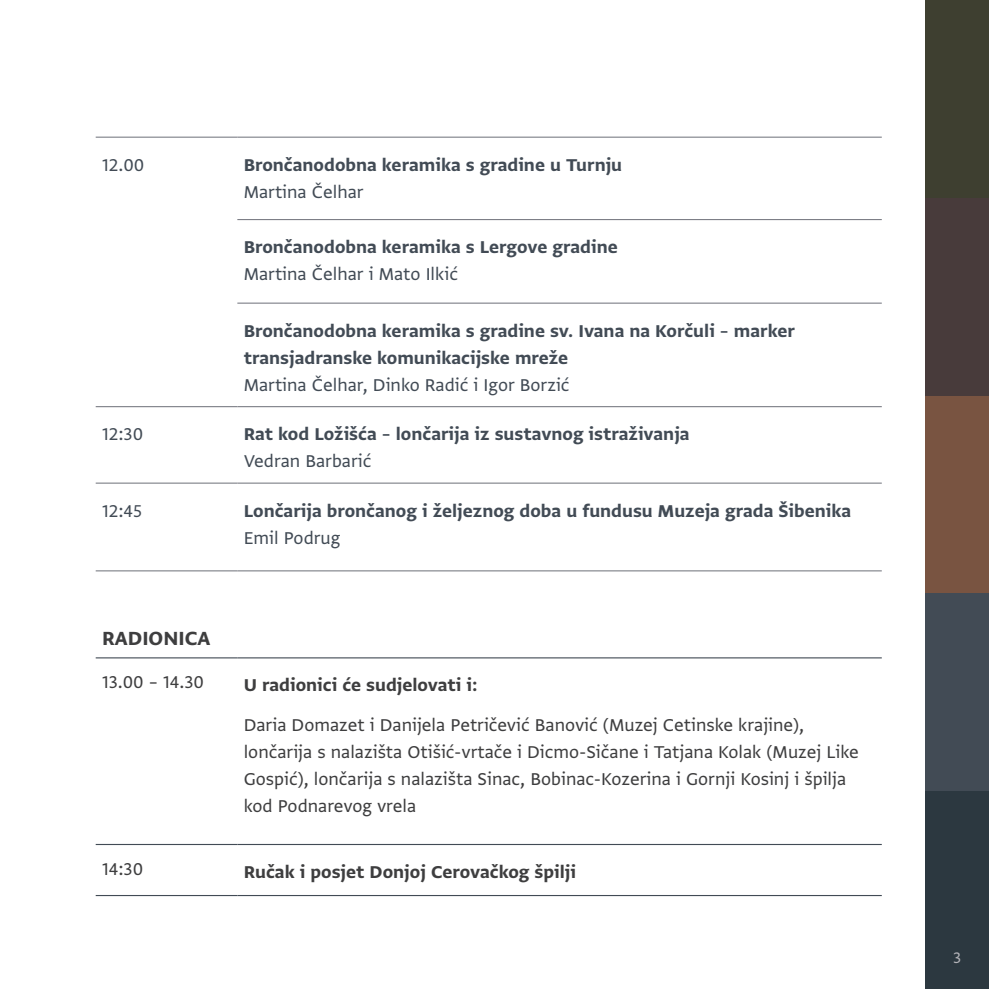
<style>
.page{position:relative;width:989px;height:989px;background:#fff}
.page>*{position:absolute;margin:0;border:0;box-sizing:border-box;transform-origin:0 0}
.t1{font:22.5px "Greta Sans Std Bld";color:#3e3e3f}
.t2{font:20.25px/27px "Greta Sans Std Bld";color:#424b55}
.t3{font:20.25px/27px "Greta Sans Std";color:#3e3e3f}
.t4{font:20.25px "Greta Sans Std Bld";color:#3e3e3f}
.t5{font:20.25px "Greta Sans Std";color:#424b55}
.t6{font:18px "Greta Sans Std";color:#b3b3b8}
.s1{font-family:"Greta Sans Std"}
.s2{font-family:"Greta Sans Std Bld"}
</style>
<div class="page">
<div style="left:925px;top:198px;width:64px;height:197px;background:#483b3b"></div>
<div style="left:925px;top:395px;width:64px;height:198px;background:#795441"></div>
<div style="left:925px;top:593px;width:64px;height:198px;background:#424b55"></div>
<div style="left:925px;top:791px;width:64px;height:198px;background:#2c3840"></div>
<div style="left:925px;top:0;width:64px;height:198px;background:#3e3f30"></div>
<hr style="left:96px;top:895px;width:141px;height:1px;background:#424b55">
<hr style="left:237px;top:895px;width:644px;height:1px;background:#424b55">
<hr style="left:96px;top:844px;width:141px;height:1px;background:#424b55">
<hr style="left:237px;top:844px;width:644px;height:1px;background:#424b55">
<hr style="left:96px;top:657px;width:141px;height:1px;background:#424b55">
<hr style="left:237px;top:657px;width:644px;height:1px;background:#424b55">
<hr style="left:96px;top:137px;width:141px;height:1px;background:#7d7f87">
<hr style="left:96px;top:406px;width:141px;height:1px;background:#7d7f87">
<hr style="left:96px;top:482px;width:141px;height:1px;background:#7d7f87">
<hr style="left:96px;top:570px;width:141px;height:1px;background:#7d7f87">
<hr style="left:237px;top:137px;width:644px;height:1px;background:#7d7f87">
<hr style="left:237px;top:219px;width:644px;height:1px;background:#7d7f87">
<hr style="left:237px;top:302px;width:644px;height:2px;background:#7d7f87">
<hr style="left:237px;top:406px;width:644px;height:1px;background:#7d7f87">
<hr style="left:237px;top:482px;width:644px;height:1px;background:#7d7f87">
<hr style="left:237px;top:570px;width:644px;height:1px;background:#7d7f87">
<p class="t5" style="left:102px;top:153px;width:44px">12.00</p>
<p class="t2" style="left:244px;top:151px;width:380px">Brončanodobna keramika s gradine u Turnju<br><span class="s1">Martina Čelhar</span></p>
<p class="t2" style="left:244px;top:233px;width:375px">Brončanodobna keramika s Lergove gradine<br><span class="s1">Martina Čelhar i Mato Ilkić</span></p>
<p class="t2" style="left:244px;top:317px;width:553px">Brončanodobna keramika s gradine sv. Ivana na Korčuli – marker transjadranske komunikacijske mreže<br><span class="s1">Martina Čelhar, Dinko Radić i Igor Borzić</span></p>
<p class="t5" style="left:102px;top:422px;width:43px">12:30</p>
<p class="t2" style="left:244px;top:420px;width:447px">Rat kod Ložišća – lončarija iz sustavnog istraživanja<br><span class="s1">Vedran Barbarić</span></p>
<p class="t5" style="left:102px;top:499px;width:42px">12:45</p>
<p class="t2" style="left:244px;top:496px;width:609px">Lončarija brončanog i željeznog doba u fundusu Muzeja grada Šibenika<br><span class="s1">Emil Podrug</span></p>
<p class="t1" style="left:102px;top:625px;width:52px">RADIONI</p>
<p class="t1" style="left:185px;top:625px;width:27px">CA</p>
<p class="t3" style="left:102px;top:668px;width:103px">13.00 – 14.30</p>
<p class="t3" style="left:244px;top:665px;width:562px;line-height:39.8px"><span class="s2">U radionici će sudjelovati i:<br></span>Daria Domazet i Danijela Petričević Banović (Muzej Cetinske krajine),</p>
<p class="t3" style="left:244px;top:738px;width:616px">lončarija s nalazišta Otišić-vrtače i Dicmo-Sičane i Tatjana Kolak (Muzej Like<br>Gospić), lončarija s nalazišta Sinac, Bobinac-Kozerina i Gornji Kosinj i špilja kod Podnarevog vrela</p>
<p class="t3" style="left:102px;top:854px;width:43px">14:30</p>
<p class="t4" style="left:244px;top:860px;width:334px">Ručak i posjet Donjoj Cerovačkog špilji</p>
<p class="t6" style="left:953px;top:947px;width:10px">3</p>
</div>
